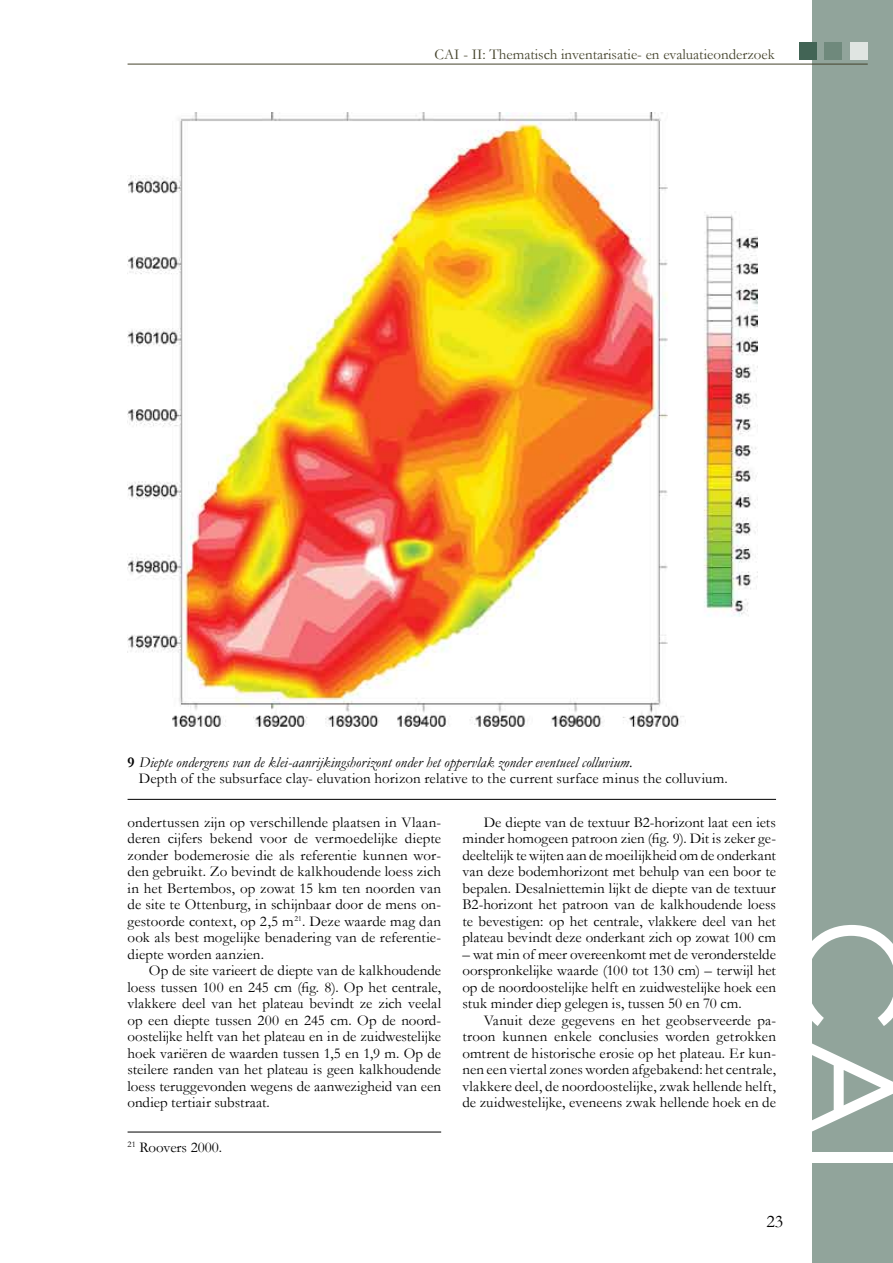
<style>
.page{position:relative;width:893px;height:1263px;background:#fff}
.page>*{position:absolute;margin:0;border:0;box-sizing:border-box;transform-origin:0 0}
.t1{font:144px "Century Gothic";color:#fff}
.t2{font:18px "Garamond";color:#000}
.t3{font:15px/16.5px "Garamond";color:#000;text-align:justify}
.t4{font:italic 15px/16.5px "Garamond";letter-spacing:.005em;color:#000}
.t5{font:15px "Garamond";color:#44432c}
.s1{font-weight:700;font-style:normal}
.s2{font-style:normal}
</style>
<div class="page">
<div style="left:812px;top:0;width:81px;height:1263px;background:#91a49b"></div>
<hr style="left:128px;top:64px;width:740px;height:1px;background:#44432c">
<div style="left:799px;top:43px;width:17px;height:17px;background:#426455"></div>
<div style="left:825px;top:43px;width:17px;height:17px;background:#6f897c"></div>
<div style="left:850px;top:43px;width:17px;height:17px;background:#e0e5e2"></div>
<hr style="left:128px;top:1132px;width:313px;height:1px;background:#000">
<img style="left:128px;top:112px;width:629px;height:614px">
<hr style="left:128px;top:799px;width:648px;height:1px;background:#000">
<p class="t5" style="left:435px;top:44px;width:342px">CAI - II: Thematisch inventarisatie- en evaluatieonderzoek</p>
<p class="t4" style="left:139px;top:753px;width:591px;text-indent:-11px"><span class="s1">9</span> Diepte ondergrens van de klei-aanrijkingshorizont onder het oppervlak zonder eventueel colluvium.<br><span class="s2">Depth of the subsurface clay- eluvation horizon relative to the current surface minus the colluvium.</span></p>
<p class="t3" style="left:128px;top:813px;width:315px">ondertussen zijn op verschillende plaatsen in Vlaan&shy;deren cijfers bekend voor de vermoedelijke diepte zonder bodemerosie die als referentie kunnen wor&shy;den gebruikt. Zo bevindt de kalkhoudende loess zich in het Bertembos, op zowat 15 km ten noorden van de site te Ottenburg, in schijnbaar door de mens on&shy;gestoorde context, op 2,5 m<sup>21</sup>. Deze waarde mag dan ook als best mogelijke benadering van de referentie&shy;diepte worden aanzien.</p>
<p class="t3" style="left:128px;top:962px;width:315px;text-indent:21px">Op de site varieert de diepte van de kalkhoudende loess tussen 100 en 245 cm (fig. 8). Op het centrale, vlakkere deel van het plateau bevindt ze zich veelal op een diepte tussen 200 en 245 cm. Op de noord&shy;oostelijke helft van het plateau en in de zuidwestelijke hoek variëren de waarden tussen 1,5 en 1,9 m. Op de steilere randen van het plateau is geen kalkhoudende loess teruggevonden wegens de aanwezigheid van een ondiep tertiair substraat.</p>
<p class="t3" style="left:128px;top:1138px;width:96px"><sup>21</sup> Roovers 2000.</p>
<p class="t3" style="left:462px;top:813px;width:315px;text-indent:21px">De diepte van de textuur B2-horizont laat een iets minder homogeen patroon zien (fig. 9). Dit is zeker ge&shy;deeltelijk te wijten aan de moeilijkheid om de onderkant van deze bodemhorizont met behulp van een boor te bepalen. Desalniettemin lijkt de diepte van de textuur B2-horizont het patroon van de kalkhoudende loess te bevestigen: op het centrale, vlakkere deel van het plateau bevindt deze onderkant zich op zowat 100 cm</p>
<p class="t3" style="left:462px;top:945px;width:315px">– wat min of meer overeenkomt met de veronderstelde oorspronkelijke waarde (100 tot 130 cm) – terwijl het op de noordoostelijke helft en zuidwestelijke hoek een stuk minder diep gelegen is, tussen 50 en 70 cm.</p>
<p class="t3" style="left:462px;top:1011px;width:315px;text-indent:21px">Vanuit deze gegevens en het geobserveerde pa&shy;troon kunnen enkele conclusies worden getrokken omtrent de historische erosie op het plateau. Er kun&shy;nen een viertal zones worden afgebakend: het centrale, vlakkere deel, de noordoostelijke, zwak hellende helft, de zuidwestelijke, eveneens zwak hellende hoek en de</p>
<h1 class="t1" style="left:952px;top:917px;width:258px;rotate:90deg">CAI</h1>
<p class="t2" style="left:766px;top:1209px;width:18px">23</p>
</div>
